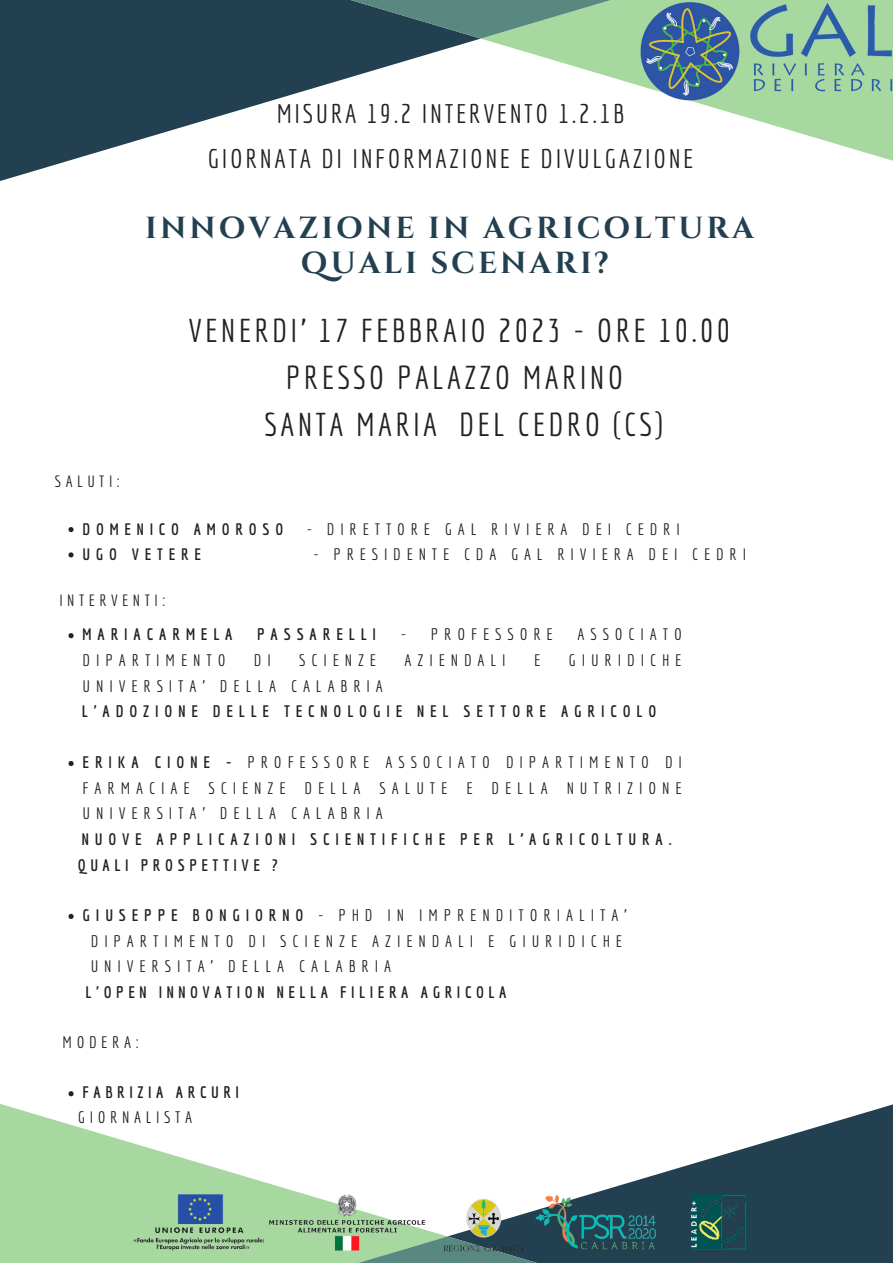
<style>
.page{position:relative;width:893px;height:1263px;background:#fff}
.page>*{position:absolute;margin:0;border:0;box-sizing:border-box;transform-origin:0 0}
.t1{font:32.25px/47px "Economica";letter-spacing:.1em;color:#222;text-align:center}
.t2{font:700 30.38px/35.3px "Cinzel";letter-spacing:.1em;color:#224050;text-align:center}
.t3{font:26.25px/44.7px "Economica";letter-spacing:.1em;color:#222;text-align:center}
.t4{font:16.27px/25.7px "Economica";letter-spacing:.36em;color:#222;text-align:justify}
.t5{font:700 16.27px/25.7px "Economica";letter-spacing:.36em;color:#222}
.t6{font:700 16.27px "Economica";letter-spacing:.28em;color:#222}
.t7{font:16.27px "Economica";letter-spacing:.28em;color:#222}
.t8{font:16.12px "Economica";letter-spacing:.36em;color:#222}
.t9{font:700 16.12px "Economica";letter-spacing:.36em;color:#222}
.t10{font:15.98px "Economica";letter-spacing:.28em;color:#222}
.s1{font-weight:700}
</style>
<div class="page">
<svg style="left:0;top:0;width:479px;height:181px;fill:#224050"></svg>
<svg style="left:482px;top:39px;width:411px;height:122px"></svg>
<svg style="left:267px;top:0;width:373px;height:39px;background:#567f75"></svg>
<svg style="left:658px;top:1104px;width:235px;height:159px;fill:#224050"></svg>
<svg style="left:0;top:1096px;width:237px;height:167px;fill:#a6d8a0"></svg>
<img style="left:640px;top:0;width:253px;height:102px">
<img style="left:106px;top:1174px;width:670px;height:89px">
<svg style="left:68px;top:633px;width:6px;height:5px"></svg>
<svg style="left:68px;top:761px;width:6px;height:5px"></svg>
<svg style="left:68px;top:914px;width:6px;height:5px"></svg>
<svg style="left:68px;top:1091px;width:6px;height:5px"></svg>
<svg style="left:68px;top:527px;width:6px;height:5px"></svg>
<svg style="left:68px;top:552px;width:6px;height:5px"></svg>
<h3 class="t3" style="left:208px;top:91px;width:487px">MISURA 19.2 INTERVENTO 1.2.1B<br>GIORNATA DI INFORMAZIONE E DIVULGAZIONE</h3>
<h2 class="t2" style="left:145px;top:211px;width:610px">INNOVAZIONE IN AGRICOLTURA<br>QUALI SCENARI?</h2>
<p class="t10" style="left:55px;top:472px;width:66px">SALUTI:</p>
<h1 class="t1" style="left:189px;top:306px;width:543px">VENERDI' 17 FEBBRAIO 2023 - ORE 10.00<br>PRESSO PALAZZO MARINO<br>SANTA MARIA DEL CEDRO (CS)</h1>
<p class="t9" style="left:82px;top:520px;width:202px">DOMENICO AMOROSO</p>
<p class="t8" style="left:307px;top:520px;width:374px">- DIRETTORE GAL RIVIERA DEI CEDRI</p>
<p class="t9" style="left:82px;top:545px;width:120px">UGO VETERE</p>
<p class="t8" style="left:313px;top:545px;width:434px">- PRESIDENTE CDA GAL RIVIERA DEI CEDRI</p>
<p class="t10" style="left:59px;top:591px;width:107px">INTERVENTI:</p>
<p class="t5" style="left:83px;top:621px;width:151px">MARIACARMELA</p>
<p class="t5" style="left:257px;top:621px;width:121px">PASSARELLI</p>
<p class="t4" style="left:401px;top:621px;width:154px">- PROFESSORE</p>
<p class="t4" style="left:577px;top:621px;width:106px">ASSOCIATO</p>
<p class="t4" style="left:83px;top:647px;width:144px">DIPARTIMENTO</p>
<p class="t4" style="left:254px;top:647px;width:19px">D I</p>
<p class="t4" style="left:299px;top:647px;width:79px">SCIENZE</p>
<p class="t4" style="left:404px;top:647px;width:103px">AZIENDALI</p>
<p class="t4" style="left:534px;top:647px;width:8px">E</p>
<p class="t4" style="left:568px;top:647px;width:114px">GIURIDICHE</p>
<p class="t4" style="left:83px;top:672px;width:302px">UNIVERSITA' DELLA CALABRIA</p>
<p class="t5" style="left:82px;top:698px;width:576px">L'ADOZIONE DELLE TECNOLOGIE NEL SETTORE AGRICOLO</p>
<p class="t4" style="left:83px;top:749px;width:601px"><span class="s1">ERIKA CIONE -</span> PROFESSORE ASSOCIATO DIPARTIMENTO DI FARMACIAE SCIENZE DELLA SALUTE E DELLA NUTRIZIONE UNIVERSITA' DELLA CALABRIA</p>
<p class="t5" style="left:78px;top:826px;width:595px">NUOVE APPLICAZIONI SCIENTIFICHE PER L’AGRICOLTURA.<br>QUALI PROSPETTIVE ?</p>
<p class="t4" style="left:83px;top:902px;width:546px"><span class="s1">GIUSEPPE BONGIORNO</span> - PHD IN IMPRENDITORIALITA'</p>
<p class="t4" style="left:91px;top:928px;width:533px">DIPARTIMENTO DI SCIENZE AZIENDALI E GIURIDICHE<br>UNIVERSITA' DELLA CALABRIA</p>
<p class="t6" style="left:86px;top:982px;width:422px">L'OPEN INNOVATION NELLA FILIERA AGRICOLA</p>
<p class="t4" style="left:63px;top:1029px;width:78px">MODERA:</p>
<p class="t6" style="left:83px;top:1083px;width:158px">FABRIZIA ARCURI</p>
<p class="t7" style="left:78px;top:1108px;width:116px">GIORNALISTA</p>
</div>
